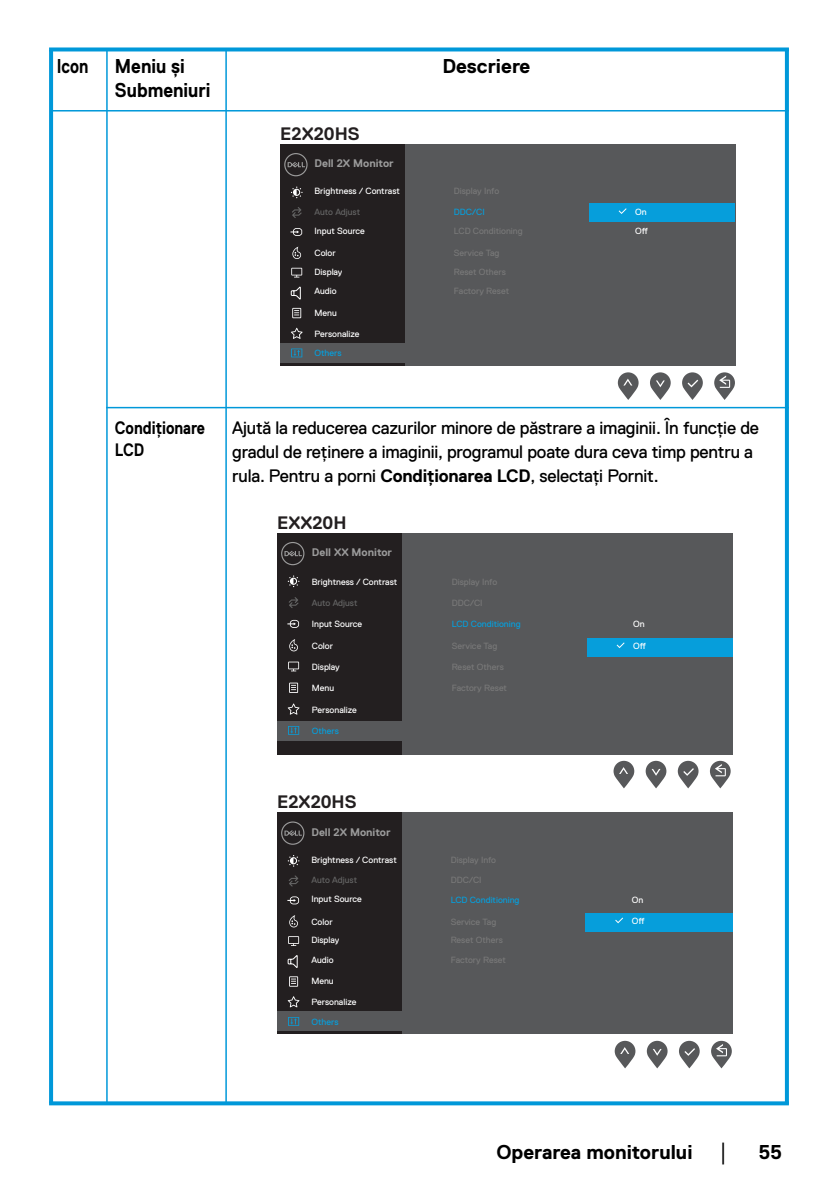
<style>
.page{position:relative;width:840px;height:1191px;background:#fff}
.page>*{position:absolute;margin:0;border:0;box-sizing:border-box;transform-origin:0 0}
.t1{font:700 20px "Dell Replica";color:#000}
.t2{font:700 20px/24px "Dell Replica";color:#000;scale:.9 1}
.t3{font:700 20px "Dell Replica";color:#000;scale:.8 1}
.t4{font:18px/24px "Dell Replica";letter-spacing:-.01em;color:#000}
.t5{font:700 18px "Dell Replica";color:#231f20}
.t6{font:700 18px/21.6px "Dell Replica";color:#000;scale:.84 1}
.t7{font:18px "Arial";color:#000}
.t8{font:700 11px "Dell Replica";color:#9b9b9b}
.t9{font:9px/18.4px "Dell Replica";color:#fff}
.t10{font:9px/19px "Dell Replica";color:#787878}
.t11{font:9px "Dell Replica";color:#069edb}
.t12{font:9px "Dell Replica";color:#646464}
.s1{font-weight:700}
</style>
<div class="page">
<hr style="left:106px;top:407px;width:682px;height:1px;background:#0098d9">
<hr style="left:51px;top:110px;width:737px;height:1px;background:#0098d9">
<hr style="left:106px;top:51px;width:2px;height:1051px;background:#0098d9">
<hr style="left:225px;top:50px;width:2px;height:1054px;background:#0098d9">
<svg style="left:784px;top:51px;width:4px;height:1050px;background:#3aafe1"></svg>
<svg style="left:49px;top:51px;width:4px;height:1050px;background:#0499d9"></svg>
<svg style="left:49px;top:47px;width:739px;height:4px;background:#1fa4dd"></svg>
<svg style="left:49px;top:1101px;width:739px;height:4px;background:#17a1dc"></svg>
<svg style="left:714px;top:372px;width:20px;height:28px"></svg>
<svg style="left:650px;top:372px;width:20px;height:28px"></svg>
<svg style="left:617px;top:372px;width:21px;height:28px"></svg>
<svg style="left:682px;top:372px;width:20px;height:28px"></svg>
<div style="left:280px;top:144px;width:455px;height:221px;background:#57585a"></div>
<div style="left:280px;top:144px;width:125px;height:221px;background:#231f20"></div>
<div style="left:280px;top:343px;width:125px;height:20px;background:#57585a"></div>
<svg style="left:284px;top:153px;width:23px;height:23px"></svg>
<svg style="left:291px;top:187px;width:11px;height:11px"></svg>
<svg style="left:292px;top:207px;width:9px;height:11px"></svg>
<svg style="left:292px;top:247px;width:9px;height:12px"></svg>
<svg style="left:291px;top:268px;width:11px;height:9px"></svg>
<svg style="left:292px;top:308px;width:9px;height:10px"></svg>
<svg style="left:291px;top:328px;width:11px;height:11px"></svg>
<svg style="left:291px;top:348px;width:11px;height:9px"></svg>
<svg style="left:290px;top:228px;width:12px;height:8px"></svg>
<svg style="left:290px;top:286px;width:11px;height:13px"></svg>
<div style="left:588px;top:203px;width:146px;height:19px;background:#069edb"></div>
<svg style="left:618px;top:208px;width:8px;height:6px"></svg>
<div style="left:277px;top:533px;width:455px;height:221px;background:#57585a"></div>
<div style="left:277px;top:533px;width:125px;height:221px;background:#231f20"></div>
<div style="left:277px;top:721px;width:125px;height:20px;background:#57585a"></div>
<svg style="left:281px;top:542px;width:23px;height:23px"></svg>
<svg style="left:287px;top:575px;width:12px;height:12px"></svg>
<svg style="left:289px;top:597px;width:9px;height:11px"></svg>
<svg style="left:289px;top:639px;width:9px;height:12px"></svg>
<svg style="left:288px;top:661px;width:11px;height:10px"></svg>
<svg style="left:289px;top:682px;width:9px;height:11px"></svg>
<svg style="left:287px;top:703px;width:12px;height:11px"></svg>
<svg style="left:288px;top:726px;width:11px;height:9px"></svg>
<svg style="left:287px;top:620px;width:12px;height:8px"></svg>
<div style="left:586px;top:637px;width:146px;height:19px;background:#069edb"></div>
<svg style="left:616px;top:642px;width:8px;height:6px"></svg>
<svg style="left:709px;top:761px;width:21px;height:27px"></svg>
<svg style="left:645px;top:761px;width:21px;height:27px"></svg>
<svg style="left:613px;top:761px;width:21px;height:27px"></svg>
<svg style="left:677px;top:761px;width:21px;height:27px"></svg>
<svg style="left:711px;top:1040px;width:20px;height:28px"></svg>
<svg style="left:646px;top:1040px;width:21px;height:28px"></svg>
<svg style="left:614px;top:1040px;width:21px;height:28px"></svg>
<svg style="left:679px;top:1040px;width:20px;height:28px"></svg>
<div style="left:277px;top:812px;width:455px;height:221px;background:#57585a"></div>
<div style="left:277px;top:812px;width:125px;height:221px;background:#231f20"></div>
<div style="left:277px;top:1011px;width:125px;height:20px;background:#57585a"></div>
<svg style="left:281px;top:821px;width:23px;height:23px"></svg>
<svg style="left:287px;top:855px;width:12px;height:11px"></svg>
<svg style="left:288px;top:875px;width:10px;height:11px"></svg>
<svg style="left:289px;top:915px;width:9px;height:12px"></svg>
<svg style="left:288px;top:936px;width:11px;height:10px"></svg>
<svg style="left:289px;top:976px;width:9px;height:10px"></svg>
<svg style="left:287px;top:996px;width:12px;height:11px"></svg>
<svg style="left:288px;top:1017px;width:11px;height:8px"></svg>
<svg style="left:287px;top:896px;width:12px;height:8px"></svg>
<svg style="left:287px;top:955px;width:11px;height:12px"></svg>
<div style="left:585px;top:912px;width:147px;height:19px;background:#069edb"></div>
<svg style="left:615px;top:918px;width:7px;height:5px"></svg>
<h1 class="t3" style="left:57px;top:55px;width:41px">Icon</h1>
<h1 class="t2" style="left:115px;top:54px;width:108px">Meniu și<br>Submeniuri</h1>
<h1 class="t1" style="left:442px;top:55px;width:89px">Descriere</h1>
<h2 class="t5" style="left:280px;top:123px;width:81px">E2X20HS</h2>
<p class="t8" style="left:314px;top:157px;width:81px">Dell 2X Monitor</p>
<p class="t9" style="left:314px;top:182px;width:87px">Brightness / Contrast</p>
<p class="t12" style="left:314px;top:206px;width:47px">Auto Adjust</p>
<p class="t9" style="left:314px;top:221px;width:52px">Input Source</p>
<p class="t9" style="left:314px;top:244px;width:29px">Color<br>Display</p>
<p class="t9" style="left:314px;top:303px;width:24px">Menu</p>
<p class="t9" style="left:314px;top:282px;width:24px">Audio</p>
<p class="t9" style="left:314px;top:325px;width:46px">Personalize</p>
<p class="t11" style="left:314px;top:348px;width:29px">Others</p>
<p class="t10" style="left:453px;top:182px;width:47px">Display Info</p>
<p class="t11" style="left:453px;top:207px;width:32px">DDC/CI</p>
<p class="t10" style="left:453px;top:221px;width:70px">LCD Conditioning</p>
<p class="t10" style="left:453px;top:244px;width:57px">Service Tag<br>Reset Others<br>Factory Reset</p>
<p class="t9" style="left:635px;top:202px;width:14px;line-height:19.2px">On<br>Off</p>
<h2 class="t6" style="left:115px;top:417px;width:109px">Condiționare<br>LCD</h2>
<h2 class="t4" style="left:232px;top:416px;width:528px">Ajută la reducerea cazurilor minore de păstrare a imaginii. În funcție de gradul de reținere a imaginii, programul poate dura ceva timp pentru a rula. Pentru a porni <span class="s1">Condiționarea LCD</span>, selectați Pornit.</h2>
<h2 class="t5" style="left:277px;top:512px;width:71px">EXX20H</h2>
<p class="t8" style="left:312px;top:546px;width:82px">Dell XX Monitor</p>
<p class="t9" style="left:312px;top:572px;width:87px">Brightness / Contrast</p>
<p class="t12" style="left:312px;top:598px;width:47px">Auto Adjust</p>
<p class="t9" style="left:312px;top:615px;width:52px">Input Source</p>
<p class="t9" style="left:312px;top:636px;width:23px">Color</p>
<p class="t9" style="left:312px;top:657px;width:29px">Display</p>
<p class="t9" style="left:312px;top:679px;width:24px">Menu</p>
<p class="t9" style="left:312px;top:700px;width:46px">Personalize</p>
<p class="t11" style="left:312px;top:726px;width:29px">Others</p>
<h2 class="t5" style="left:277px;top:792px;width:81px">E2X20HS</h2>
<p class="t8" style="left:311px;top:826px;width:81px">Dell 2X Monitor</p>
<p class="t9" style="left:311px;top:850px;width:87px">Brightness / Contrast</p>
<p class="t12" style="left:311px;top:875px;width:47px">Auto Adjust</p>
<p class="t9" style="left:311px;top:890px;width:52px">Input Source</p>
<p class="t9" style="left:311px;top:912px;width:29px">Color<br>Display</p>
<p class="t9" style="left:311px;top:971px;width:24px">Menu</p>
<p class="t9" style="left:311px;top:950px;width:24px">Audio</p>
<p class="t9" style="left:311px;top:993px;width:46px">Personalize</p>
<p class="t11" style="left:311px;top:1016px;width:29px">Others</p>
<p class="t10" style="left:451px;top:572px;width:47px">Display Info</p>
<p class="t10" style="left:451px;top:593px;width:32px">DDC/CI</p>
<p class="t11" style="left:451px;top:619px;width:70px">LCD Conditioning</p>
<p class="t10" style="left:451px;top:636px;width:47px">Service Tag</p>
<p class="t10" style="left:451px;top:657px;width:54px">Reset Others</p>
<p class="t10" style="left:451px;top:679px;width:57px">Factory Reset</p>
<p class="t10" style="left:450px;top:850px;width:47px">Display Info</p>
<p class="t10" style="left:450px;top:870px;width:32px">DDC/CI</p>
<p class="t11" style="left:450px;top:894px;width:70px">LCD Conditioning</p>
<p class="t10" style="left:450px;top:912px;width:57px">Service Tag<br>Reset Others<br>Factory Reset</p>
<p class="t9" style="left:632px;top:615px;width:13px">On</p>
<p class="t9" style="left:632px;top:636px;width:14px">Off</p>
<p class="t9" style="left:631px;top:890px;width:13px">On</p>
<p class="t9" style="left:631px;top:911px;width:14px">Off</p>
<h1 class="t1" style="left:496px;top:1141px;width:197px">Operarea monitorului</h1>
<h2 class="t7" style="left:718px;top:1140px;width:13px">│</h2>
<h1 class="t1" style="left:758px;top:1141px;width:25px">55</h1>
</div>
